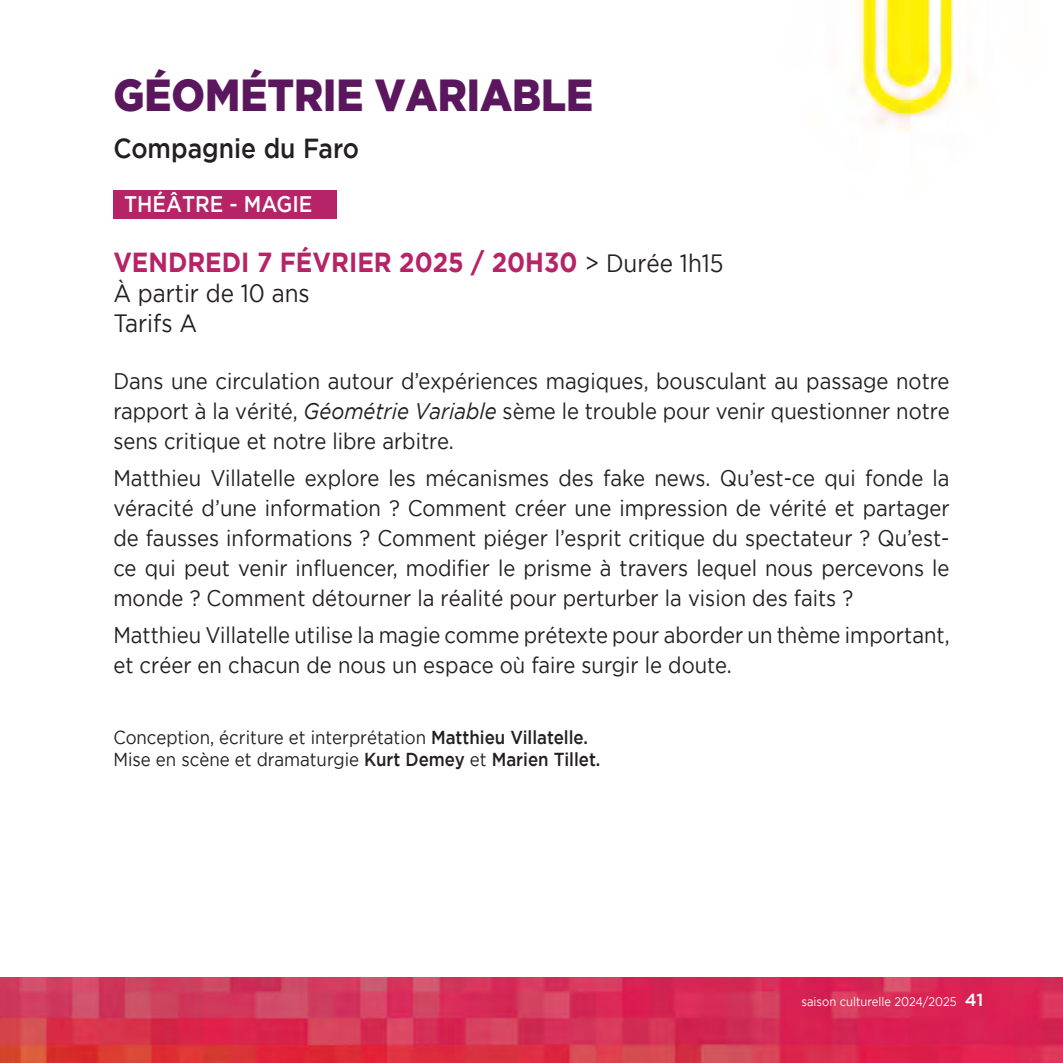
<style>
.page{position:relative;width:1063px;height:1063px;background:#fff}
.page>*{position:absolute;margin:0;border:0;box-sizing:border-box;transform-origin:0 0}
.t1{font:900 45px "Gotham";color:#5a175d;scale:.9 1}
.t2{font:700 27.5px "Gotham";color:#b62467;scale:.9 1}
.t3{font:500 27.5px "Gotham";color:#231f20;scale:.9 1}
.t4{font:25px/30px "Gotham";color:#231f20;scale:.9 1}
.t5{font:22.5px/30px "Gotham";color:#231f20;text-align:justify;scale:.9 1}
.t6{font:500 22.5px "Gotham";color:#fff;scale:.9 1}
.t7{font:18.75px/22.5px "Gotham";color:#231f20;scale:.9 1}
.t8{font:12.5px "Gotham";color:#fff;scale:.9 1}
.s1{font-weight:400;font-size:25px;color:#231f20}
.s2{font-style:italic}
.s3{font-weight:500}
.s4{font-weight:500;font-size:17.5px}
</style>
<div class="page">
<img style="left:0;top:0;width:1063px;height:978px">
<div style="left:113px;top:190px;width:224px;height:28px;background:#b62467"></div>
<img style="left:0;top:978px;width:1063px;height:85px">
<h1 class="t1" style="left:113px;top:69px;width:535px">GÉOMÉTRIE VARIABLE</h1>
<p class="t3" style="left:113px;top:133px;width:275px">Compagnie du Faro</p>
<p class="t6" style="left:124px;top:191px;width:211px">THÉÂTRE - MAGIE</p>
<p class="t2" style="left:113px;top:246px;width:680px">VENDREDI 7 FÉVRIER 2025 / 20H30 <span class="s1">&gt; Durée 1h15</span></p>
<p class="t4" style="left:113px;top:278px;width:220px">À partir de 10 ans<br>Tarifs A</p>
<p class="t5" style="left:113px;top:366px;width:931px">Dans une circulation autour d’expériences magiques, bousculant au passage notre rapport à la vérité, <span class="s2">Géométrie Variable</span> sème le trouble pour venir questionner notre sens critique et notre libre arbitre.</p>
<p class="t5" style="left:113px;top:463px;width:931px">Matthieu Villatelle explore les mécanismes des fake news. Qu’est-ce qui fonde la véracité d’une information ? Comment créer une impression de vérité et partager de fausses informations ? Comment piéger l’esprit critique du spectateur ? Qu’est&shy;ce qui peut venir influencer, modifier le prisme à travers lequel nous percevons le monde ? Comment détourner la réalité pour perturber la vision des faits ?</p>
<p class="t5" style="left:113px;top:620px;width:931px">Matthieu Villatelle utilise la magie comme prétexte pour aborder un thème important, et créer en chacun de nous un espace où faire surgir le doute.</p>
<p class="t7" style="left:113px;top:725px;width:543px">Conception, écriture et interprétation <span class="s3">Matthieu Villatelle.<br></span>Mise en scène et dramaturgie <span class="s3">Kurt Demey</span> et <span class="s3">Marien Tillet.</span></p>
<p class="t8" style="left:801px;top:995px;width:203px">saison culturelle 2024/2025 <span class="s4">41</span></p>
</div>
